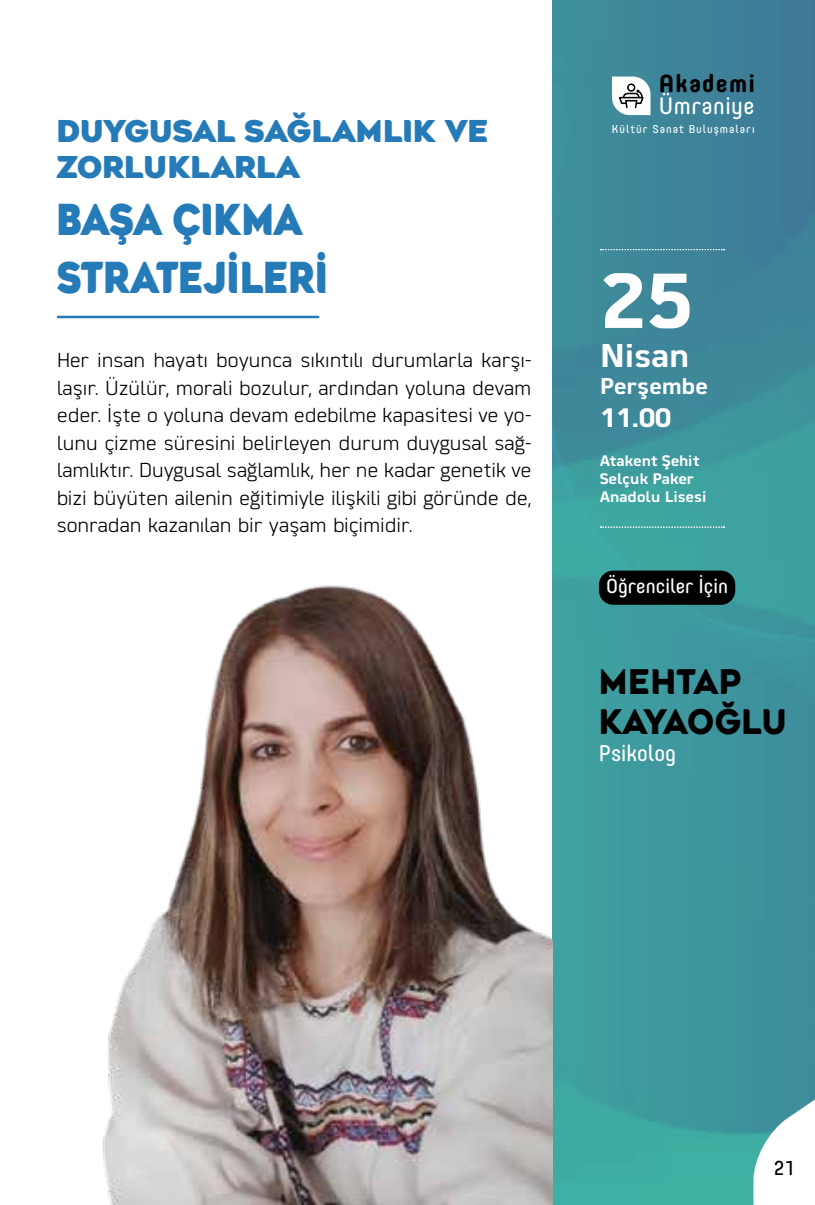
<style>
.page{position:relative;width:815px;height:1205px;background:#fff}
.page>*{position:absolute;margin:0;border:0;box-sizing:border-box;transform-origin:0 0}
.t1{font:600 80px "Martian B Thai";color:#fff}
.t2{font:900 42.5px/57.5px "Agenor";color:#257bb8;scale:.85 1}
.t3{font:700 33.75px/40.5px "Agenor";letter-spacing:-.01em;color:#000;scale:.95 1}
.t4{font:600 32.5px "Martian B Thai";letter-spacing:-.005em;color:#fff}
.t5{font:900 30px/36px "Agenor";color:#257bb8}
.t6{font:600 27.5px "Martian B Thai";color:#fff}
.t7{font:700 24.5px "TR Core Mellow EG 65";letter-spacing:.05em;color:#000}
.t8{font:23.5px "TR Core Mellow EG 45";letter-spacing:.02em;color:#fff}
.t9{font:22.5px "TR Core Mellow EG 45";color:#fff}
.t10{font:600 22.5px "Martian B Thai";letter-spacing:-.025em;color:#fff}
.t11{font:300 20px/27.5px "Martian B Thai";letter-spacing:-.01em;color:#000;text-align:justify}
.t12{font:20px "TR Core Mellow EG 45";color:#fff}
.t13{font:20px "TR Core Mellow EG 45";color:#000}
.t14{font:600 15px/18px "Martian B Thai";letter-spacing:-.01em;color:#fff}
.t15{font:11.25px "TR Core Mellow EG 45";letter-spacing:.09em;color:#fff}
</style>
<div class="page">
<svg style="left:553px;top:0;width:262px;height:1205px;background:#3d939c"></svg>
<svg style="left:600px;top:249px;width:125px;height:1px"></svg>
<svg style="left:600px;top:526px;width:125px;height:2px"></svg>
<hr style="left:58px;top:316px;width:260px;height:2px;background:#257bb8">
<div style="left:599px;top:570px;width:136px;height:35px;background:#000;border-radius:14px"></div>
<img style="left:103px;top:489px;width:450px;height:716px">
<svg style="left:753px;top:1091px;width:62px;height:114px"></svg>
<svg style="left:612px;top:77px;width:38px;height:38px"></svg>
<h3 class="t5" style="left:57px;top:114px;width:433px">DUYGUSAL SAĞLAMLIK VE<br>ZORLUKLARLA</h3>
<h2 class="t2" style="left:57px;top:193px;width:321px">BAŞA ÇIKMA<br>STRATEJİLERİ</h2>
<p class="t11" style="left:57px;top:345px;width:476px">Her insan hayatı boyunca sıkıntılı durumlarla karşı&shy;laşır. Üzülür, morali bozulur, ardından yoluna devam eder. İşte o yoluna devam edebilme kapasitesi ve yo&shy;lunu çizme süresini belirleyen durum duygusal sağ&shy;lamlıktır. Duygusal sağlamlık, her ne kadar genetik ve bizi büyüten ailenin eğitimiyle ilişkili gibi göründe de, sonradan kazanılan bir yaşam biçimidir.</p>
<p class="t7" style="left:659px;top:64px;width:98px">Akademi</p>
<p class="t8" style="left:659px;top:88px;width:97px">Ümraniye</p>
<p class="t15" style="left:612px;top:120px;width:144px">Kültür Sanat Buluşmaları</p>
<h1 class="t1" style="left:600px;top:233px;width:95px">25</h1>
<h3 class="t4" style="left:600px;top:328px;width:91px">Nisan</h3>
<p class="t10" style="left:600px;top:367px;width:110px">Perşembe</p>
<h3 class="t6" style="left:600px;top:394px;width:73px">11.00</h3>
<p class="t14" style="left:600px;top:450px;width:108px">Atakent Şehit<br>Selçuk Paker<br>Anadolu Lisesi</p>
<p class="t12" style="left:606px;top:571px;width:124px">Öğrenciler İçin</p>
<h3 class="t3" style="left:599px;top:663px;width:200px">MEHTAP<br>KAYAOĞLU</h3>
<p class="t9" style="left:599px;top:736px;width:79px">Psikolog</p>
<p class="t13" style="left:774px;top:1152px;width:23px">21</p>
</div>
